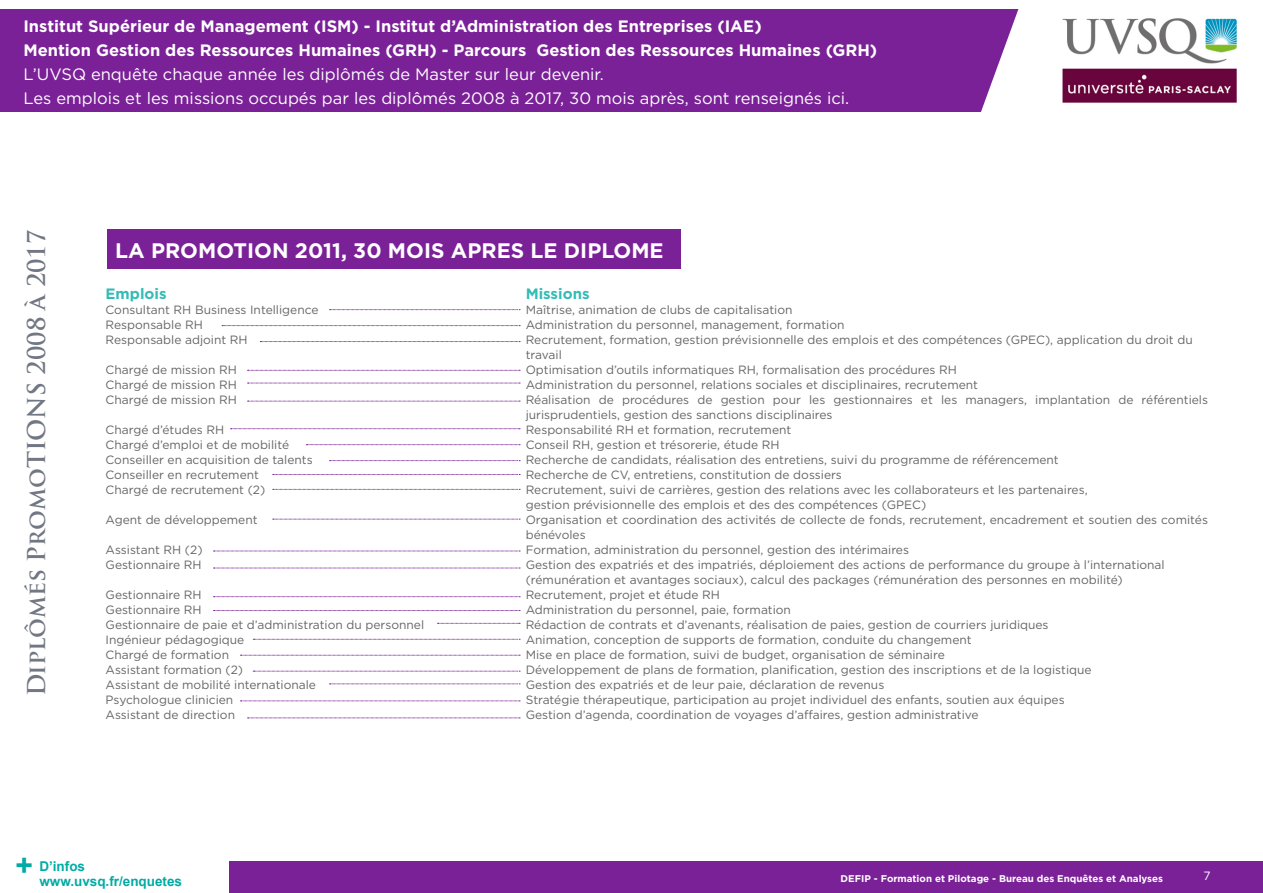
<style>
.page{position:relative;width:1263px;height:893px;background:#fff}
.page>*{position:absolute;margin:0;border:0;box-sizing:border-box;transform-origin:0 0}
.t1{font:700 30px "Arial";color:#00aba4}
.t2{font:700 24px "Trajan Pro";color:#717783}
.t3{font:700 21px "Gotham";color:#fff}
.t4{font:700 16.5px "Gotham";color:#fff}
.t5{font:16.5px "Gotham";color:#fff}
.t6{font:700 15px "Gotham";color:#33bcb6}
.t7{font:700 13.5px/15px "Arial";color:#00aba4}
.t8{font:12px/15px "Gotham";color:#646567}
.t9{font:12px "Gotham";color:#fff}
.t10{font:700 9.75px "Gotham";color:#fff}
</style>
<div class="page">
<div style="left:0;top:861px;width:1263px;height:32px;background:#7b2198"></div>
<div style="left:0;top:836px;width:229px;height:57px;background:#fff"></div>
<div style="left:0;top:10px;width:1023px;height:102px;background:#7b2198"></div>
<svg style="left:963px;top:9px;width:60px;height:103px"></svg>
<img style="left:1062px;top:18px;width:175px;height:85px">
<svg style="left:248px;top:370px;width:272px;height:1px"></svg>
<svg style="left:222px;top:325px;width:298px;height:1px"></svg>
<div style="left:107px;top:230px;width:573px;height:39px;background:#7b2198"></div>
<svg style="left:330px;top:309px;width:190px;height:1px"></svg>
<svg style="left:306px;top:444px;width:214px;height:1px"></svg>
<svg style="left:260px;top:341px;width:260px;height:1px"></svg>
<svg style="left:248px;top:383px;width:272px;height:1px"></svg>
<svg style="left:248px;top:401px;width:272px;height:1px"></svg>
<svg style="left:330px;top:460px;width:190px;height:1px"></svg>
<svg style="left:273px;top:474px;width:247px;height:1px"></svg>
<svg style="left:231px;top:428px;width:289px;height:1px"></svg>
<svg style="left:273px;top:519px;width:247px;height:1px"></svg>
<svg style="left:213px;top:596px;width:307px;height:1px"></svg>
<svg style="left:213px;top:551px;width:307px;height:1px"></svg>
<svg style="left:213px;top:568px;width:307px;height:1px"></svg>
<svg style="left:273px;top:489px;width:247px;height:1px"></svg>
<svg style="left:253px;top:639px;width:267px;height:1px"></svg>
<svg style="left:213px;top:610px;width:307px;height:1px"></svg>
<svg style="left:437px;top:623px;width:83px;height:1px"></svg>
<svg style="left:240px;top:655px;width:280px;height:1px"></svg>
<svg style="left:253px;top:671px;width:267px;height:1px"></svg>
<svg style="left:330px;top:684px;width:190px;height:1px"></svg>
<svg style="left:248px;top:718px;width:272px;height:1px"></svg>
<svg style="left:240px;top:701px;width:280px;height:1px"></svg>
<p class="t4" style="left:23px;top:16px;width:740px">Institut Supérieur de Management (ISM) - Institut d’Administration des Entreprises (IAE)</p>
<p class="t4" style="left:23px;top:40px;width:855px">Mention Gestion des Ressources Humaines (GRH) - Parcours Gestion des Ressources Humaines (GRH)</p>
<p class="t5" style="left:23px;top:64px;width:582px">L’UVSQ enquête chaque année les diplômés de Master sur leur devenir.</p>
<p class="t5" style="left:23px;top:88px;width:827px">Les emplois et les missions occupés par les diplômés 2008 à 2017, 30 mois après, sont renseignés ici.</p>
<h2 class="t2" style="left:22px;top:696px;width:468px;rotate:-90deg">Diplômés PromoTIONS 2008 à 2017</h2>
<p class="t3" style="left:115px;top:236px;width:550px">LA PROMOTION 2011, 30 MOIS APRES LE DIPLOME</p>
<p class="t6" style="left:106px;top:283px;width:62px">Emplois</p>
<p class="t8" style="left:106px;top:302px;width:214px">Consultant RH Business Intelligence</p>
<p class="t8" style="left:106px;top:317px;width:99px">Responsable RH</p>
<p class="t8" style="left:106px;top:332px;width:144px">Responsable adjoint RH</p>
<p class="t8" style="left:106px;top:362px;width:133px">Chargé de mission RH</p>
<p class="t8" style="left:106px;top:377px;width:133px">Chargé de mission RH</p>
<p class="t8" style="left:106px;top:392px;width:133px">Chargé de mission RH</p>
<p class="t8" style="left:106px;top:422px;width:120px">Chargé d’études RH</p>
<p class="t8" style="left:106px;top:437px;width:185px">Chargé d’emploi et de mobilité</p>
<p class="t8" style="left:106px;top:452px;width:209px">Conseiller en acquisition de talents</p>
<p class="t8" style="left:106px;top:467px;width:155px">Conseiller en recrutement</p>
<p class="t8" style="left:106px;top:482px;width:161px">Chargé de recrutement (2)</p>
<p class="t8" style="left:106px;top:512px;width:154px">Agent de développement</p>
<p class="t8" style="left:106px;top:542px;width:98px">Assistant RH (2)</p>
<p class="t8" style="left:106px;top:557px;width:98px">Gestionnaire RH</p>
<p class="t8" style="left:106px;top:587px;width:98px">Gestionnaire RH</p>
<p class="t8" style="left:106px;top:602px;width:98px">Gestionnaire RH</p>
<p class="t8" style="left:106px;top:617px;width:320px">Gestionnaire de paie et d’administration du personnel</p>
<p class="t8" style="left:106px;top:632px;width:140px">Ingénieur pédagogique</p>
<p class="t8" style="left:106px;top:647px;width:125px">Chargé de formation</p>
<p class="t8" style="left:106px;top:662px;width:139px">Assistant formation (2)</p>
<p class="t8" style="left:106px;top:677px;width:212px">Assistant de mobilité internationale</p>
<p class="t8" style="left:106px;top:692px;width:129px">Psychologue clinicien</p>
<p class="t8" style="left:106px;top:707px;width:131px">Assistant de direction</p>
<p class="t6" style="left:526px;top:284px;width:65px">Missions</p>
<p class="t8" style="left:526px;top:302px;width:268px">Maîtrise, animation de clubs de capitalisation</p>
<p class="t8" style="left:526px;top:317px;width:320px">Administration du personnel, management, formation</p>
<p class="t8" style="left:526px;top:332px;width:668px">Recrutement, formation, gestion prévisionnelle des emplois et des compétences (GPEC), application du droit du</p>
<p class="t8" style="left:526px;top:347px;width:38px">travail</p>
<p class="t8" style="left:526px;top:362px;width:433px">Optimisation d’outils informatiques RH, formalisation des procédures RH</p>
<p class="t8" style="left:526px;top:377px;width:454px">Administration du personnel, relations sociales et disciplinaires, recrutement</p>
<p class="t8" style="left:526px;top:392px;width:684px">Réalisation de procédures de gestion pour les gestionnaires et les managers, implantation de référentiels jurisprudentiels, gestion des sanctions disciplinaires</p>
<p class="t8" style="left:526px;top:422px;width:267px">Responsabilité RH et formation, recrutement</p>
<p class="t8" style="left:526px;top:437px;width:255px">Conseil RH, gestion et trésorerie, étude RH</p>
<p class="t8" style="left:526px;top:452px;width:535px">Recherche de candidats, réalisation des entretiens, suivi du programme de référencement</p>
<p class="t8" style="left:526px;top:467px;width:318px">Recherche de CV, entretiens, constitution de dossiers</p>
<p class="t8" style="left:526px;top:482px;width:563px">Recrutement, suivi de carrières, gestion des relations avec les collaborateurs et les partenaires,</p>
<p class="t8" style="left:526px;top:497px;width:402px">gestion prévisionnelle des emplois et des des compétences (GPEC)</p>
<p class="t8" style="left:526px;top:512px;width:684px">Organisation et coordination des activités de collecte de fonds, recrutement, encadrement et soutien des comités bénévoles</p>
<p class="t8" style="left:526px;top:542px;width:385px">Formation, administration du personnel, gestion des intérimaires</p>
<p class="t8" style="left:526px;top:557px;width:640px">Gestion des expatriés et des impatriés, déploiement des actions de performance du groupe à l’international</p>
<p class="t8" style="left:526px;top:572px;width:599px">(rémunération et avantages sociaux), calcul des packages (rémunération des personnes en mobilité)</p>
<p class="t8" style="left:526px;top:587px;width:196px">Recrutement, projet et étude RH</p>
<p class="t8" style="left:526px;top:602px;width:267px">Administration du personnel, paie, formation</p>
<p class="t8" style="left:526px;top:617px;width:524px">Rédaction de contrats et d’avenants, réalisation de paies, gestion de courriers juridiques</p>
<p class="t8" style="left:526px;top:632px;width:447px">Animation, conception de supports de formation, conduite du changement</p>
<p class="t8" style="left:526px;top:647px;width:421px">Mise en place de formation, suivi de budget, organisation de séminaire</p>
<p class="t8" style="left:526px;top:662px;width:567px">Développement de plans de formation, planification, gestion des inscriptions et de la logistique</p>
<p class="t8" style="left:526px;top:677px;width:360px">Gestion des expatriés et de leur paie, déclaration de revenus</p>
<p class="t8" style="left:526px;top:692px;width:540px">Stratégie thérapeutique, participation au projet individuel des enfants, soutien aux équipes</p>
<p class="t8" style="left:526px;top:707px;width:454px">Gestion d’agenda, coordination de voyages d’affaires, gestion administrative</p>
<h1 class="t1" style="left:15px;top:845px;width:19px">+</h1>
<p class="t7" style="left:39px;top:859px;width:144px">D’infos www.uvsq.fr/enquetes</p>
<p class="t10" style="left:841px;top:872px;width:324px">DEFIP - Formation et Pilotage - Bureau des Enquêtes et Analyses</p>
<p class="t9" style="left:1203px;top:868px;width:9px">7</p>
</div>
